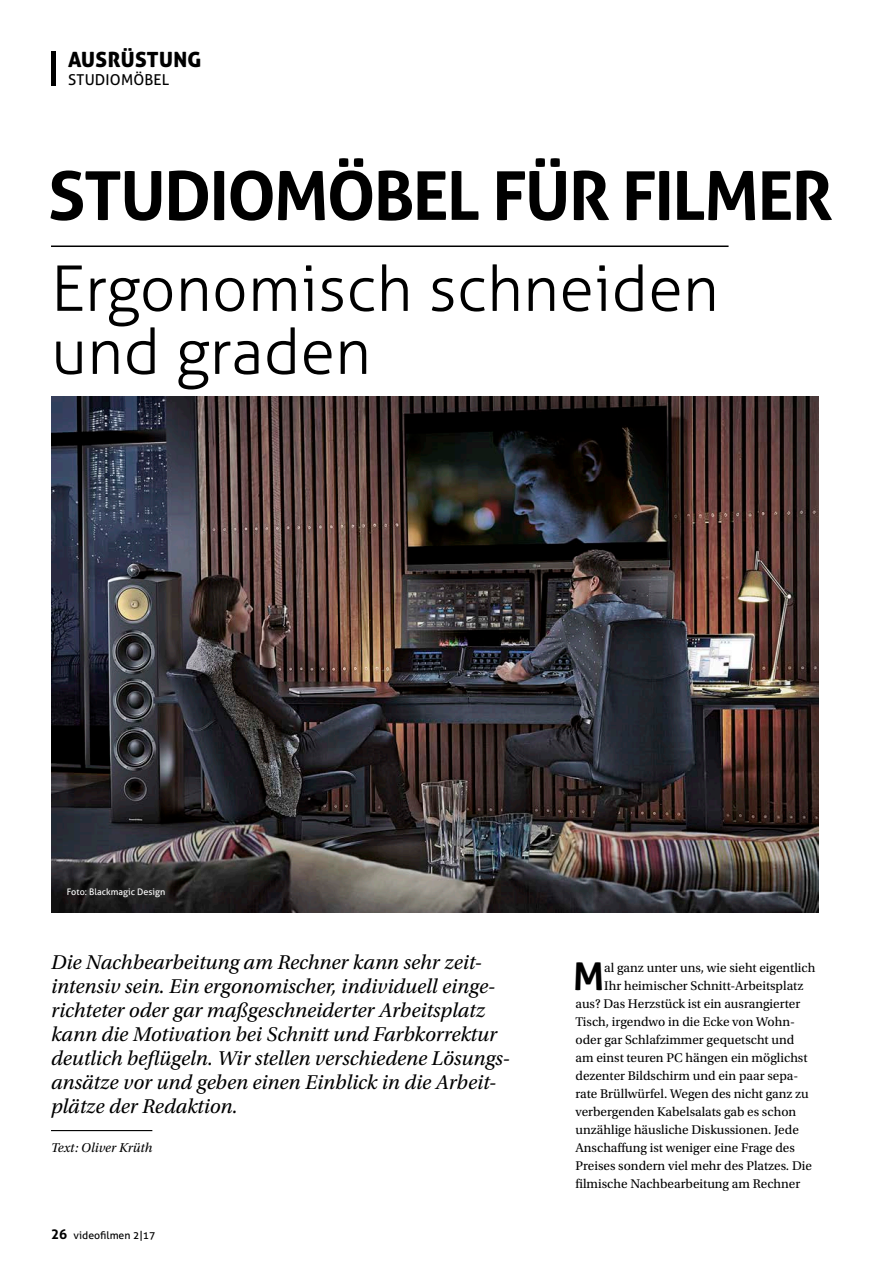
<style>
.page{position:relative;width:893px;height:1263px;background:#fff}
.page>*{position:absolute;margin:0;border:0;box-sizing:border-box;transform-origin:0 0}
.t1{font:700 67.5px "Aller";letter-spacing:-.025em;color:#000}
.t2{font:300 63px/63px "Aller";color:#000}
.t3{font:700 38.1px "Aller";color:#000}
.t4{font:italic 21px/24px "Utopia Std";color:#000}
.t5{font:21px "Aller Display";letter-spacing:.02em;color:#000}
.t6{font:15px "Aller";letter-spacing:.01em;color:#000}
.t7{font:italic 13.5px "Utopia Std";color:#000}
.t8{font:13.35px "Utopia Std";color:#000}
.t9{font:10.5px "Aller";color:#000}
.t10{font:9px "Aller";color:#fff}
.s1{font-weight:700;font-size:13.5px}
</style>
<div class="page">
<hr style="left:51px;top:51px;width:4px;height:34px;background:#000">
<hr style="left:51px;top:245px;width:678px;height:2px;background:#000">
<img style="left:51px;top:396px;width:767px;height:516px">
<hr style="left:51px;top:1130px;width:101px;height:1px;background:#000">
<h3 class="t5" style="left:68px;top:46px;width:135px">AUSRÜSTUNG</h3>
<p class="t6" style="left:68px;top:71px;width:103px">STUDIOMÖBEL</p>
<h1 class="t1" style="left:48px;top:154px;width:786px">STUDIOMÖBEL FÜR FILMER</h1>
<h2 class="t2" style="left:51px;top:257px;width:669px">Ergonomisch schneiden und graden</h2>
<p class="t10" style="left:67px;top:887px;width:100px">Foto: Blackmagic Design</p>
<p class="t4" style="left:51px;top:951px;width:460px">Die Nachbearbeitung am Rechner kann sehr zeit&shy;intensiv sein. Ein ergonomischer, individuell einge&shy;richteter oder gar maßgeschneiderter Arbeitsplatz kann die Motivation bei Schnitt und Farbkorrektur deutlich beflügeln. Wir stellen verschiedene Lösungs&shy;ansätze vor und geben einen Einblick in die Arbeit&shy;plätze der Redaktion.</p>
<p class="t7" style="left:51px;top:1141px;width:103px">Text: Oliver Krüth</p>
<p class="t9" style="left:51px;top:1229px;width:106px"><span class="s1">26</span> videofilmen 2|17</p>
<h3 class="t3" style="left:573px;top:953px;width:33px">M</h3>
<p class="t8" style="left:604px;top:960px;width:213px">al ganz unter uns, wie sieht eigentlich</p>
<p class="t8" style="left:604px;top:978px;width:201px">Ihr heimischer Schnitt-Arbeitsplatz</p>
<p class="t8" style="left:575px;top:996px;width:226px">aus? Das Herzstück ist ein ausrangierter</p>
<p class="t8" style="left:575px;top:1014px;width:221px">Tisch, irgendwo in die Ecke von Wohn-</p>
<p class="t8" style="left:575px;top:1032px;width:220px">oder gar Schlafzimmer gequetscht und</p>
<p class="t8" style="left:575px;top:1050px;width:234px">am einst teuren PC hängen ein möglichst</p>
<p class="t8" style="left:575px;top:1068px;width:224px">dezenter Bildschirm und ein paar sepa-</p>
<p class="t8" style="left:575px;top:1086px;width:235px">rate Brüllwürfel. Wegen des nicht ganz zu</p>
<p class="t8" style="left:575px;top:1104px;width:222px">verbergenden Kabelsalats gab es schon</p>
<p class="t8" style="left:575px;top:1122px;width:225px">unzählige häusliche Diskussionen. Jede</p>
<p class="t8" style="left:575px;top:1140px;width:221px">Anschaffung ist weniger eine Frage des</p>
<p class="t8" style="left:575px;top:1158px;width:238px">Preises sondern viel mehr des Platzes. Die</p>
<p class="t8" style="left:575px;top:1176px;width:226px">filmische Nachbearbeitung am Rechner</p>
</div>
